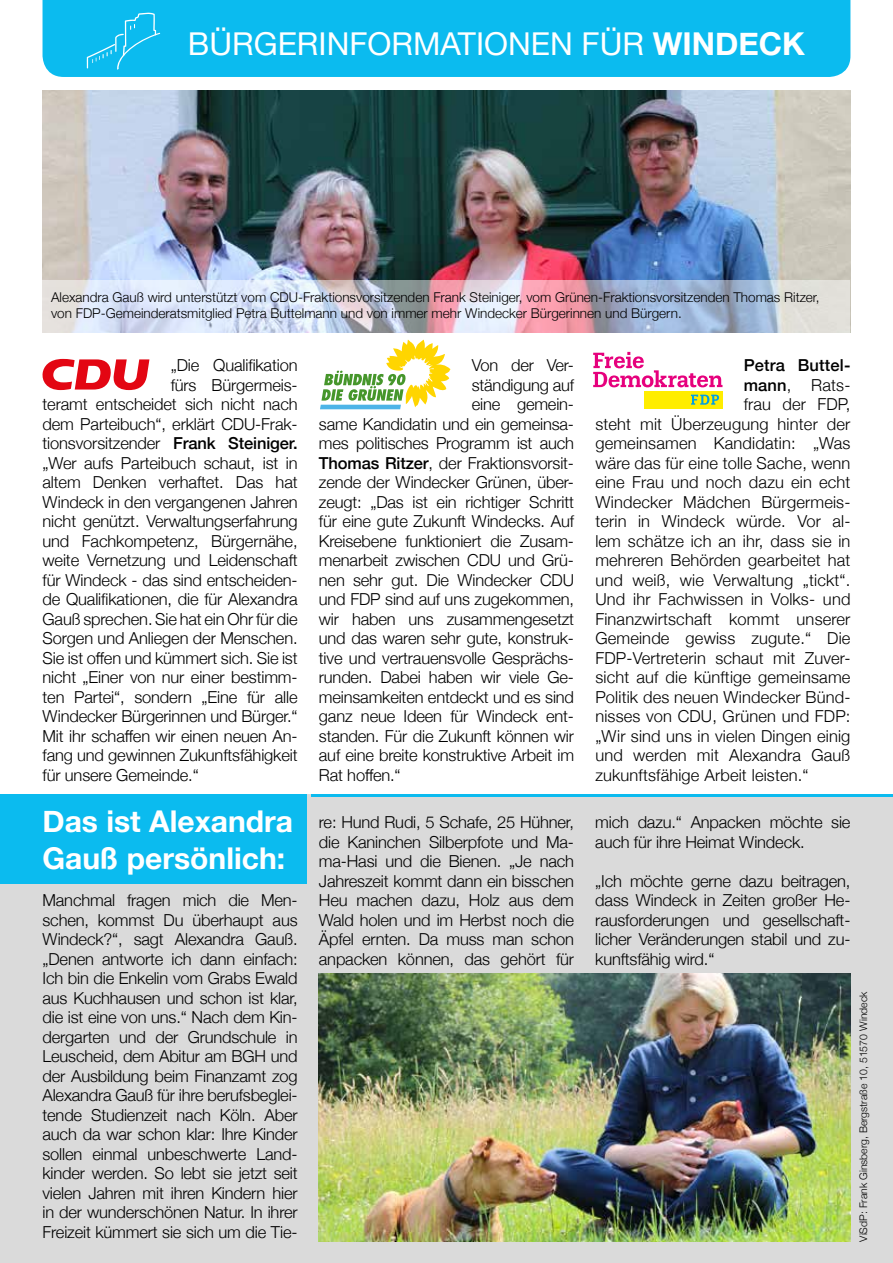
<style>
.page{position:relative;width:893px;height:1263px;background:#fff}
.page>*{position:absolute;margin:0;border:0;box-sizing:border-box;transform-origin:0 0}
.t1{font:31.5px "Helvetica Neue";color:#fff}
.t2{font:700 30px/37.5px "Helvetica Neue";color:#fff}
.t3{font:300 16.5px/19.5px "Helvetica Neue";letter-spacing:-.01em;color:#000;text-align:justify}
.t4{font:300 16.5px "Helvetica Neue";letter-spacing:.01em;color:#000}
.t5{font:500 16.5px "Helvetica Neue";letter-spacing:.01em;color:#000}
.t6{font:300 13.5px/16.2px "Helvetica Neue";color:#000}
.t7{font:300 10.5px "Helvetica Neue";color:#000}
.s1{font-weight:700}
.s2{font-weight:500}
</style>
<div class="page">
<img style="left:43px;top:90px;width:807px;height:191px">
<div style="left:0;top:794px;width:893px;height:469px;background:#dadada"></div>
<div style="left:43px;top:0;width:807px;height:77px;background:#0bbbef"></div>
<svg style="left:43px;top:281px;width:807px;height:52px;background:#cbc8d8"></svg>
<svg style="left:42px;top:359px;width:107px;height:31px"></svg>
<svg style="left:320px;top:340px;width:130px;height:69px"></svg>
<svg style="left:593px;top:352px;width:129px;height:35px"></svg>
<div style="left:644px;top:391px;width:78px;height:18px;background:#ffed00"></div>
<svg style="left:691px;top:395px;width:28px;height:10px"></svg>
<hr style="left:311px;top:794px;width:582px;height:2px;background:#0bbbef">
<img style="left:319px;top:974px;width:531px;height:268px">
<svg style="left:87px;top:13px;width:73px;height:57px;background:#1cbff0"></svg>
<div style="left:0;top:794px;width:306px;height:89px;background:#0bbbef"></div>
<h1 class="t1" style="left:188px;top:21px;width:619px">BÜRGERINFORMATIONEN FÜR <span class="s1">WINDECK</span></h1>
<p class="t6" style="left:51px;top:288px;width:770px">Alexandra Gauß wird unterstützt vom CDU-Fraktionsvorsitzenden Frank Steiniger, vom Grünen-Fraktionsvorsitzenden Thomas Ritzer, von FDP-Gemeinderatsmitglied Petra Buttelmann und von immer mehr Windecker Bürgerinnen und Bürgern.</p>
<p class="t3" style="left:171px;top:354px;width:128px">„Die Qualifikation</p>
<p class="t3" style="left:171px;top:374px;width:128px">fürs Bürgermeis-</p>
<p class="t3" style="left:43px;top:393px;width:257px">teramt entscheidet sich nicht nach</p>
<p class="t3" style="left:43px;top:413px;width:257px">dem Parteibuch“, erklärt CDU-Frak-</p>
<p class="t3" style="left:43px;top:432px;width:257px">tionsvorsitzender <span class="s2">Frank Steiniger.</span></p>
<p class="t3" style="left:43px;top:452px;width:257px">„Wer aufs Parteibuch schaut, ist in</p>
<p class="t3" style="left:43px;top:471px;width:257px">altem Denken verhaftet. Das hat</p>
<p class="t3" style="left:43px;top:491px;width:257px">Windeck in den vergangenen Jahren</p>
<p class="t3" style="left:43px;top:510px;width:257px">nicht genützt. Verwaltungserfahrung</p>
<p class="t3" style="left:43px;top:530px;width:257px">und Fachkompetenz, Bürgernähe,</p>
<p class="t3" style="left:43px;top:549px;width:257px">weite Vernetzung und Leidenschaft</p>
<p class="t3" style="left:43px;top:569px;width:257px">für Windeck - das sind entscheiden-</p>
<p class="t3" style="left:43px;top:588px;width:257px">de Qualifikationen, die für Alexandra</p>
<p class="t3" style="left:43px;top:608px;width:257px">Gauß sprechen. Sie hat ein Ohr für die</p>
<p class="t3" style="left:43px;top:627px;width:257px">Sorgen und Anliegen der Menschen.</p>
<p class="t3" style="left:43px;top:647px;width:257px">Sie ist offen und kümmert sich. Sie ist</p>
<p class="t3" style="left:43px;top:666px;width:257px">nicht „Einer von nur einer bestimm-</p>
<p class="t3" style="left:43px;top:686px;width:257px">ten Partei“, sondern „Eine für alle</p>
<p class="t3" style="left:43px;top:705px;width:257px">Windecker Bürgerinnen und Bürger.“</p>
<p class="t3" style="left:43px;top:725px;width:257px">Mit ihr schaffen wir einen neuen An-</p>
<p class="t3" style="left:43px;top:744px;width:257px">fang und gewinnen Zukunftsfähigkeit</p>
<p class="t3" style="left:43px;top:764px;width:158px">für unsere Gemeinde.“</p>
<h2 class="t2" style="left:43px;top:803px;width:252px">Das ist Alexandra<br>Gauß persönlich:</h2>
<p class="t3" style="left:43px;top:889px;width:257px">Manchmal fragen mich die Men&shy;schen, kommst Du überhaupt aus Windeck?“, sagt Alexandra Gauß. „Denen antworte ich dann einfach:<br>Ich bin die Enkelin vom Grabs Ewald aus Kuchhausen und schon ist klar, die ist eine von uns.“ Nach dem Kin&shy;dergarten und der Grundschule in Leuscheid, dem Abitur am BGH und der Ausbildung beim Finanzamt zog Alexandra Gauß für ihre berufsbeglei&shy;tende Studienzeit nach Köln. Aber auch da war schon klar: Ihre Kinder sollen einmal unbeschwerte Land&shy;kinder werden. So lebt sie jetzt seit vielen Jahren mit ihren Kindern hier in der wunderschönen Natur. In ihrer Freizeit kümmert sie sich um die Tie-</p>
<p class="t3" style="left:472px;top:354px;width:104px">Von der Ver-</p>
<p class="t3" style="left:472px;top:374px;width:104px">ständigung auf</p>
<p class="t3" style="left:472px;top:393px;width:104px">eine gemein-</p>
<p class="t3" style="left:319px;top:413px;width:257px">same Kandidatin und ein gemeinsa-</p>
<p class="t3" style="left:319px;top:432px;width:257px">mes politisches Programm ist auch</p>
<p class="t3" style="left:319px;top:452px;width:257px"><span class="s2">Thomas Ritzer</span>, der Fraktionsvorsit-</p>
<p class="t3" style="left:319px;top:471px;width:257px">zende der Windecker Grünen, über-</p>
<p class="t3" style="left:319px;top:491px;width:257px">zeugt: „Das ist ein richtiger Schritt</p>
<p class="t3" style="left:319px;top:510px;width:257px">für eine gute Zukunft Windecks. Auf</p>
<p class="t3" style="left:319px;top:530px;width:257px">Kreisebene funktioniert die Zusam-</p>
<p class="t3" style="left:319px;top:549px;width:257px">menarbeit zwischen CDU und Grü-</p>
<p class="t3" style="left:319px;top:569px;width:257px">nen sehr gut. Die Windecker CDU</p>
<p class="t3" style="left:319px;top:588px;width:257px">und FDP sind auf uns zugekommen,</p>
<p class="t3" style="left:319px;top:608px;width:257px">wir haben uns zusammengesetzt</p>
<p class="t3" style="left:319px;top:627px;width:257px">und das waren sehr gute, konstruk-</p>
<p class="t3" style="left:319px;top:647px;width:257px">tive und vertrauensvolle Gesprächs-</p>
<p class="t3" style="left:319px;top:666px;width:257px">runden. Dabei haben wir viele Ge-</p>
<p class="t3" style="left:319px;top:686px;width:257px">meinsamkeiten entdeckt und es sind</p>
<p class="t3" style="left:319px;top:705px;width:257px">ganz neue Ideen für Windeck ent-</p>
<p class="t3" style="left:319px;top:725px;width:257px">standen. Für die Zukunft können wir</p>
<p class="t3" style="left:319px;top:744px;width:257px">auf eine breite konstruktive Arbeit im</p>
<p class="t3" style="left:319px;top:764px;width:83px">Rat hoffen.“</p>
<p class="t5" style="left:744px;top:352px;width:108px">Petra Buttel-</p>
<p class="t3" style="left:744px;top:374px;width:108px"><span class="s2">mann</span>, Rats-</p>
<p class="t4" style="left:744px;top:391px;width:108px">frau der FDP,</p>
<p class="t4" style="left:595px;top:411px;width:257px">steht mit Überzeugung hinter der</p>
<p class="t4" style="left:595px;top:430px;width:257px">gemeinsamen Kandidatin: „Was</p>
<p class="t4" style="left:595px;top:450px;width:257px">wäre das für eine tolle Sache, wenn</p>
<p class="t4" style="left:595px;top:469px;width:257px">eine Frau und noch dazu ein echt</p>
<p class="t4" style="left:595px;top:489px;width:257px">Windecker Mädchen Bürgermeis-</p>
<p class="t4" style="left:595px;top:508px;width:257px">terin in Windeck würde. Vor al-</p>
<p class="t4" style="left:595px;top:528px;width:257px">lem schätze ich an ihr, dass sie in</p>
<p class="t4" style="left:595px;top:547px;width:257px">mehreren Behörden gearbeitet hat</p>
<p class="t4" style="left:595px;top:567px;width:257px">und weiß, wie Verwaltung „tickt“.</p>
<p class="t4" style="left:595px;top:586px;width:257px">Und ihr Fachwissen in Volks- und</p>
<p class="t4" style="left:595px;top:606px;width:257px">Finanzwirtschaft kommt unserer</p>
<p class="t4" style="left:595px;top:625px;width:257px">Gemeinde gewiss zugute.“ Die</p>
<p class="t4" style="left:595px;top:645px;width:257px">FDP-Vertreterin schaut mit Zuver-</p>
<p class="t4" style="left:595px;top:664px;width:257px">sicht auf die künftige gemeinsame</p>
<p class="t4" style="left:595px;top:684px;width:257px">Politik des neuen Windecker Bünd-</p>
<p class="t4" style="left:595px;top:703px;width:257px">nisses von CDU, Grünen und FDP:</p>
<p class="t4" style="left:595px;top:723px;width:257px">„Wir sind uns in vielen Dingen einig</p>
<p class="t4" style="left:595px;top:742px;width:257px">und werden mit Alexandra Gauß</p>
<p class="t4" style="left:595px;top:762px;width:215px">zukunftsfähige Arbeit leisten.“</p>
<p class="t3" style="left:319px;top:811px;width:257px">re: Hund Rudi, 5 Schafe, 25 Hühner, die Kaninchen Silberpfote und Ma&shy;ma-Hasi und die Bienen. „Je nach Jahreszeit kommt dann ein bisschen Heu machen dazu, Holz aus dem Wald holen und im Herbst noch die Äpfel ernten. Da muss man schon anpacken können, das gehört für</p>
<p class="t3" style="left:595px;top:811px;width:257px">mich dazu.“ Anpacken möchte sie auch für ihre Heimat Windeck.</p>
<p class="t3" style="left:595px;top:870px;width:257px">„Ich möchte gerne dazu beitragen, dass Windeck in Zeiten großer He&shy;rausforderungen und gesellschaft&shy;licher Veränderungen stabil und zu&shy;kunftsfähig wird.“</p>
<p class="t7" style="left:855px;top:1242px;width:252px;rotate:-90deg">ViSdP: Frank Ginsberg, Bergstraße 10, 51570 Windeck</p>
</div>
